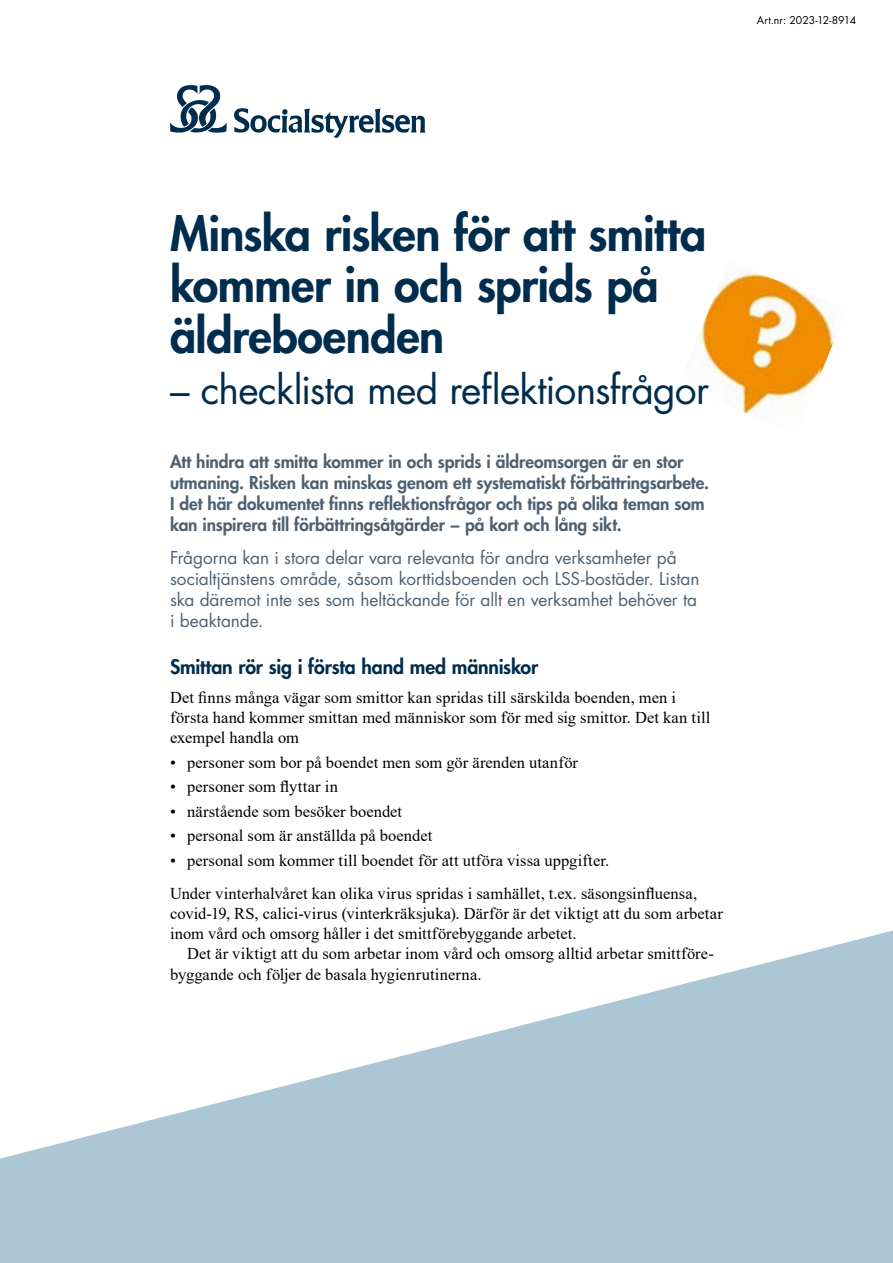
<style>
.page{position:relative;width:893px;height:1263px;background:#fff}
.page>*{position:absolute;margin:0;border:0;box-sizing:border-box;transform-origin:0 0}
.Rubrik_1{font:800 46.5px/51px "Futura Std";letter-spacing:-.01em;color:#002c4d}
.Rubrik_1-2{font:39px "Futura Std";letter-spacing:-.02em;color:#002c4d}
.H2_-_Rubrik_2{font:800 19.5px "Futura Std";letter-spacing:-.01em;color:#002c4d}
.Ingress_Heavy{font:800 17.25px/21px "Futura Std";letter-spacing:-.005em;color:#4d6172}
.Ingress_Heavy-2{font:17.25px/21px "Futura Std";letter-spacing:-.005em;color:#4d6172}
.Brödtext{font:16.5px/20.2px "Times New Roman";letter-spacing:.005em;color:#000}
.Punktlista{font:16.5px "Times New Roman";letter-spacing:.005em;color:#000}
.Brödtext_indrag{font:16.5px/20.2px "Times New Roman";letter-spacing:.005em;color:#000}
.t1{font:10.5px "Futura Std";letter-spacing:-.01em;color:#000}
</style>
<div class="page">
<svg style="left:170px;top:85px;width:57px;height:48px"></svg>
<svg style="left:234px;top:108px;width:191px;height:30px"></svg>
<img style="left:685px;top:265px;width:153px;height:149px">
<svg style="left:0;top:930px;width:893px;height:333px;fill:#acc6d6"></svg>
<p class="t1" style="left:757px;top:13px;width:101px">Art.nr: 2023-12-8914</p>
<h1 class="Rubrik_1" style="left:170px;top:208px;width:538px">Minska risken för att smitta kommer in och sprids på äldreboenden</h1>
<h1 class="Rubrik_1-2" style="left:170px;top:365px;width:541px">– checklista med reflektionsfrågor</h1>
<p class="Ingress_Heavy" style="left:170px;top:451px;width:540px">Att hindra att smitta kommer in och sprids i äldreomsorgen är en stor utmaning. Risken kan minskas genom ett systematiskt förbättringsarbete.<br>I det här dokumentet finns reflektionsfrågor och tips på olika teman som kan inspirera till förbättringsåtgärder − på kort och lång sikt.</p>
<p class="Ingress_Heavy-2" style="left:170px;top:548px;width:531px">Frågorna kan i stora delar vara relevanta för andra verksamheter på socialtjänstens område, såsom korttidsboenden och LSS-bostäder. Listan ska däremot inte ses som heltäckande för allt en verksamhet behöver ta i beaktande.</p>
<h2 class="H2_-_Rubrik_2" style="left:170px;top:654px;width:370px">Smittan rör sig i första hand med människor</h2>
<p class="Brödtext" style="left:170px;top:686px;width:542px">Det finns många vägar som smittor kan spridas till särskilda boenden, men i första hand kommer smittan med människor som för med sig smittor. Det kan till exempel handla om</p>
<p class="Punktlista" style="left:170px;top:750px;width:409px">• personer som bor på boendet men som gör ärenden utanför</p>
<p class="Punktlista" style="left:170px;top:775px;width:169px">• personer som flyttar in</p>
<p class="Punktlista" style="left:170px;top:799px;width:234px">• närstående som besöker boendet</p>
<p class="Punktlista" style="left:170px;top:824px;width:264px">• personal som är anställda på boendet</p>
<p class="Punktlista" style="left:170px;top:848px;width:441px">• personal som kommer till boendet för att utföra vissa uppgifter.</p>
<p class="Brödtext" style="left:170px;top:882px;width:554px">Under vinterhalvåret kan olika virus spridas i samhället, t.ex. säsongsinfluensa, covid-19, RS, calici-virus (vinterkräksjuka). Därför är det viktigt att du som arbetar inom vård och omsorg håller i det smittförebyggande arbetet.</p>
<p class="Brödtext_indrag" style="left:170px;top:943px;width:545px;text-indent:17px">Det är viktigt att du som arbetar inom vård och omsorg alltid arbetar smittföre&shy;byggande och följer de basala hygienrutinerna.</p>
</div>
